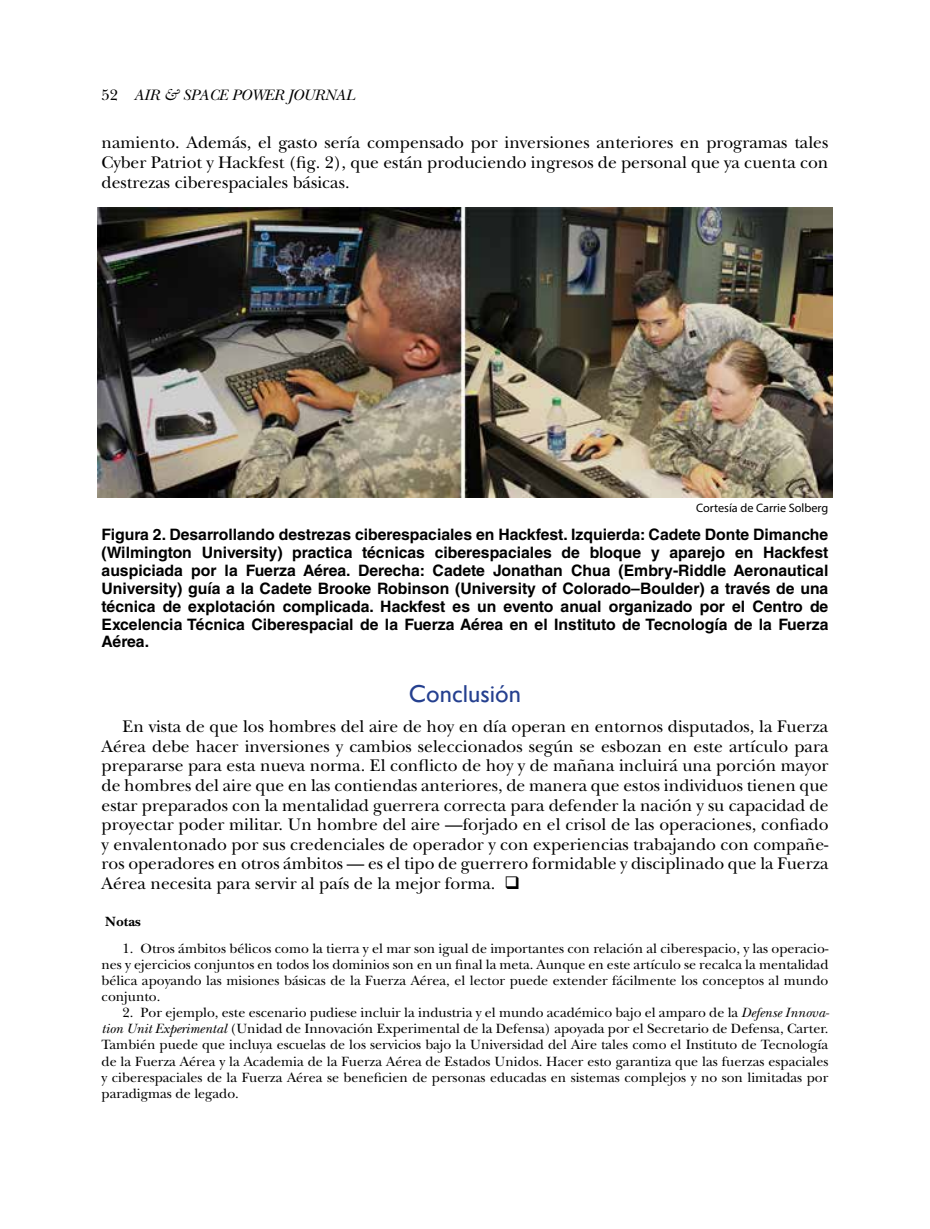
<style>
.page{position:relative;width:930px;height:1229px;background:#fff}
.page>*{position:absolute;margin:0;border:0;box-sizing:border-box;transform-origin:0 0}
.t1{font:24.5px "Gill Sans";color:#25408f}
.t2{font:17.5px/19.6px "New Baskerville Std";color:#000;text-align:justify}
.t3{font:700 15.75px/17.8px "Helvetica LT Std";color:#000;text-align:justify}
.t4{font:italic 15.75px "New Baskerville Std";color:#000}
.t5{font:14px/16.1px "New Baskerville Std";color:#000;text-align:justify}
.t6{font:700 14px "New Baskerville Std";color:#000}
.t7{font:12.25px "Myriad Pro";color:#000}
.s1{font-style:normal}
.s2{font-style:italic}
</style>
<div class="page">
<img style="left:97px;top:207px;width:735px;height:291px">
<p class="t4" style="left:102px;top:86px;width:255px"><span class="s1">52</span> AIR &amp; SPACE POWER JOURNAL</p>
<p class="t2" style="left:102px;top:133px;width:728px">namiento. Además, el gasto sería compensado por inversiones anteriores en programas tales Cyber Patriot y Hackfest (fig. 2), que están produciendo ingresos de personal que ya cuenta con destrezas ciberespaciales básicas.</p>
<p class="t7" style="left:696px;top:500px;width:134px">Cortesía de Carrie Solberg</p>
<p class="t3" style="left:102px;top:525px;width:728px">Figura 2. Desarrollando destrezas ciberespaciales en Hackfest. Izquierda: Cadete Donte Dimanche (Wilmington University) practica técnicas ciberespaciales de bloque y aparejo en Hackfest auspiciada por la Fuerza Aérea. Derecha: Cadete Jonathan Chua (Embry-Riddle Aeronautical University) guía a la Cadete Brooke Robinson (University of Colorado–Boulder) a través de una técnica de explotación complicada. Hackfest es un evento anual organizado por el Centro de Excelencia Técnica Ciberespacial de la Fuerza Aérea en el Instituto de Tecnología de la Fuerza Aérea.</p>
<h1 class="t1" style="left:409px;top:679px;width:114px">Conclusión</h1>
<p class="t2" style="left:102px;top:717px;width:728px;text-indent:21px">En vista de que los hombres del aire de hoy en día operan en entornos disputados, la Fuerza Aérea debe hacer inversiones y cambios seleccionados según se esbozan en este artículo para prepararse para esta nueva norma. El conflicto de hoy y de mañana incluirá una porción mayor de hombres del aire que en las contiendas anteriores, de manera que estos individuos tienen que estar preparados con la mentalidad guerrera correcta para defender la nación y su capacidad de proyectar poder militar. Un hombre del aire —forjado en el crisol de las operaciones, confiado y envalentonado por sus credenciales de operador y con experiencias trabajando con compañe&shy;ros operadores en otros ámbitos — es el tipo de guerrero formidable y disciplinado que la Fuerza Aérea necesita para servir al país de la mejor forma. ❑</p>
<p class="t6" style="left:105px;top:913px;width:37px">Notas</p>
<p class="t5" style="left:102px;top:940px;width:728px;text-indent:21px">1. Otros ámbitos bélicos como la tierra y el mar son igual de importantes con relación al ciberespacio, y las operacio&shy;nes y ejercicios conjuntos en todos los dominios son en un final la meta. Aunque en este artículo se recalca la mentalidad bélica apoyando las misiones básicas de la Fuerza Aérea, el lector puede extender fácilmente los conceptos al mundo conjunto.</p>
<p class="t5" style="left:102px;top:1004px;width:729px;text-indent:21px">2. Por ejemplo, este escenario pudiese incluir la industria y el mundo académico bajo el amparo de la <span class="s2">Defense Innova&shy;tion Unit Experimental</span> (Unidad de Innovación Experimental de la Defensa) apoyada por el Secretario de Defensa, Carter.<br>También puede que incluya escuelas de los servicios bajo la Universidad del Aire tales como el Instituto de Tecnología de la Fuerza Aérea y la Academia de la Fuerza Aérea de Estados Unidos. Hacer esto garantiza que las fuerzas espaciales y ciberespaciales de la Fuerza Aérea se beneficien de personas educadas en sistemas complejos y no son limitadas por paradigmas de legado.</p>
</div>
